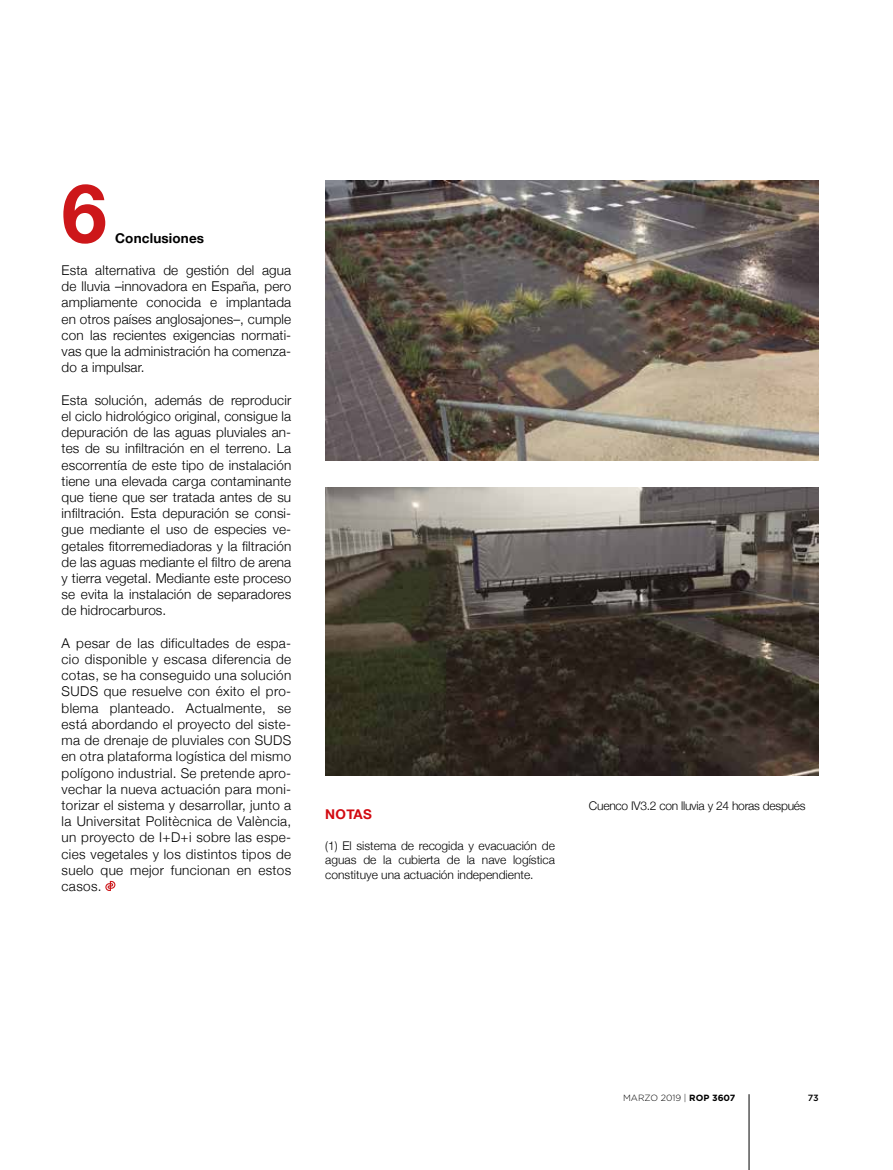
<style>
.page{position:relative;width:893px;height:1170px;background:#fff}
.page>*{position:absolute;margin:0;border:0;box-sizing:border-box;transform-origin:0 0}
.t1{font:700 81.6px "Helvetica Neue";color:#cd171a}
.t2{font:300 13.5px/16.2px "Helvetica Neue";letter-spacing:.01em;color:#000;text-align:justify}
.t3{font:700 13.5px "Helvetica Neue";letter-spacing:.01em;color:#000}
.t4{font:700 13.5px "Helvetica Neue";letter-spacing:.02em;color:#d20a11}
.t5{font:300 12px/14.4px "Helvetica Neue";color:#000;text-align:justify}
.t6{font:300 12px "Helvetica Neue";letter-spacing:-.02em;color:#000}
.t7{font:300 9px "Gotham";color:#000}
.t8{font:500 9px "Gotham";color:#000}
.s1{font-weight:700}
</style>
<div class="page">
<hr style="left:749px;top:1094px;width:1px;height:75px;background:#000">
<svg style="left:105px;top:880px;width:10px;height:10px"></svg>
<img style="left:325px;top:181px;width:494px;height:280px">
<img style="left:325px;top:487px;width:494px;height:288px">
<h1 class="t1" style="left:62px;top:149px;width:47px">6</h1>
<p class="t3" style="left:115px;top:227px;width:90px">Conclusiones</p>
<p class="t2" style="left:62px;top:261px;width:231px">Esta alternativa de gestión del agua de lluvia –innovadora en España, pero ampliamente conocida e implantada en otros países anglosajones–, cumple con las recientes exigencias normati&shy;vas que la administración ha comenza&shy;do a impulsar.</p>
<p class="t2" style="left:62px;top:391px;width:231px">Esta solución, además de reproducir el ciclo hidrológico original, consigue la depuración de las aguas pluviales an&shy;tes de su infiltración en el terreno. La escorrentía de este tipo de instalación tiene una elevada carga contaminante que tiene que ser tratada antes de su infiltración. Esta depuración se consi&shy;gue mediante el uso de especies ve&shy;getales fitorremediadoras y la filtración de las aguas mediante el filtro de arena y tierra vegetal. Mediante este proceso se evita la instalación de separadores de hidrocarburos.</p>
<p class="t2" style="left:62px;top:634px;width:231px">A pesar de las dificultades de espa&shy;cio disponible y escasa diferencia de cotas, se ha conseguido una solución SUDS que resuelve con éxito el pro&shy;blema planteado. Actualmente, se está abordando el proyecto del siste&shy;ma de drenaje de pluviales con SUDS en otra plataforma logística del mismo polígono industrial. Se pretende apro&shy;vechar la nueva actuación para moni&shy;torizar el sistema y desarrollar, junto a la Universitat Politècnica de València, un proyecto de I+D+i sobre las espe&shy;cies vegetales y los distintos tipos de suelo que mejor funcionan en estos casos.</p>
<p class="t4" style="left:325px;top:803px;width:48px">NOTAS</p>
<p class="t5" style="left:325px;top:837px;width:231px">(1) El sistema de recogida y evacuación de aguas de la cubierta de la nave logística constituye una actuación independiente.</p>
<p class="t6" style="left:589px;top:796px;width:218px">Cuenco IV3.2 con lluvia y 24 horas después</p>
<p class="t7" style="left:623px;top:1092px;width:114px">MARZO 2019 | <span class="s1">ROP 3607</span></p>
<p class="t8" style="left:808px;top:1092px;width:12px">73</p>
</div>
